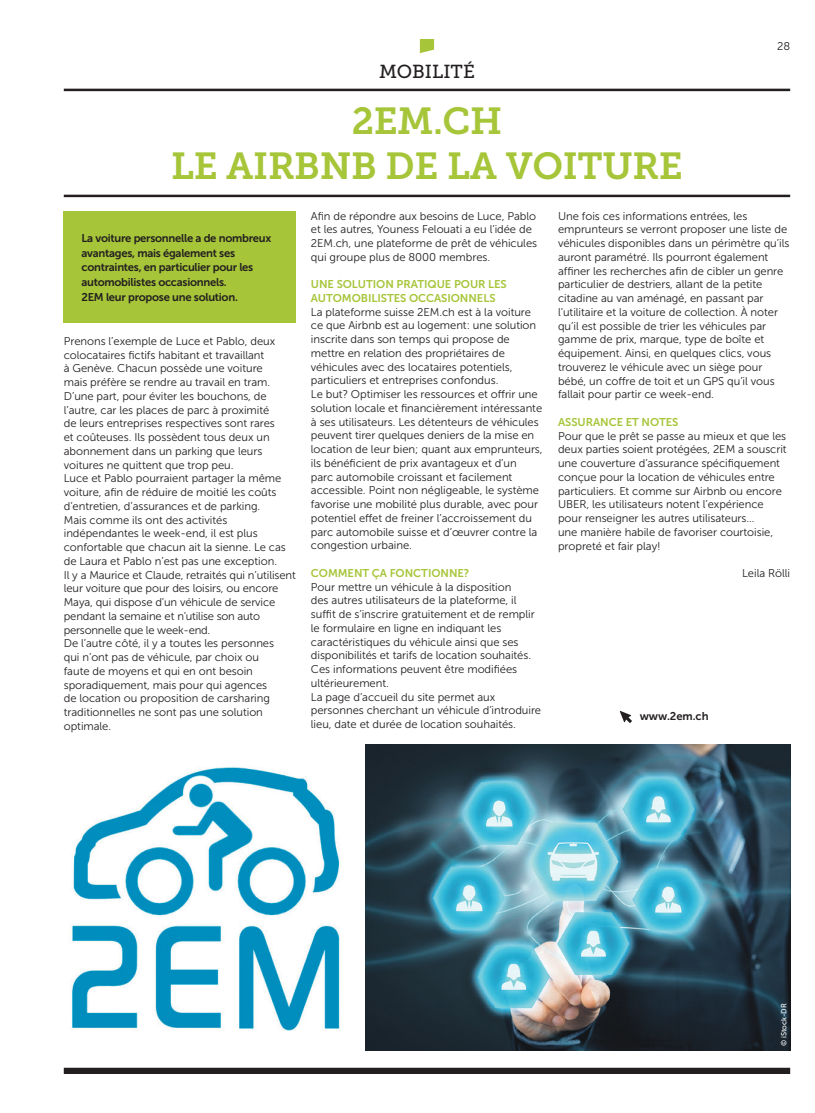
<style>
.page{position:relative;width:815px;height:1113px;background:#fff}
.page>*{position:absolute;margin:0;border:0;box-sizing:border-box;transform-origin:0 0}
.t1{font:37.5px/45px "Museo Slab 700";letter-spacing:-.01em;color:#a6c539;text-align:center}
.t2{font:18.75px "Museo Slab 500";color:#231f20}
.t3{font:11.25px/13.8px "Museo Sans 300";letter-spacing:-.005em;color:#231f20}
.t4{font:11.25px/14.8px "Museo Sans 700";letter-spacing:-.025em;color:#231f20}
.t5{font:7.5px "Museo Sans 500";color:#fff}
.s1{font-family:"Museo Sans 700";color:#a6c539}
</style>
<div class="page">
<svg style="left:620px;top:711px;width:12px;height:12px"></svg>
<div style="left:64px;top:211px;width:232px;height:111px;background:#a6c539"></div>
<hr style="left:64px;top:89px;width:726px;height:2px;background:#231f20">
<hr style="left:64px;top:195px;width:726px;height:2px;background:#231f20">
<div style="left:64px;top:1067px;width:726px;height:7px;background:#231f20"></div>
<svg style="left:420px;top:39px;width:14px;height:14px"></svg>
<img style="left:366px;top:744px;width:424px;height:306px">
<img style="left:71px;top:767px;width:269px;height:264px">
<p class="t2" style="left:379px;top:61px;width:97px">MOBILITÉ</p>
<p class="t1" style="left:171px;top:98px;width:513px">2EM.CH<br>LE AIRBNB DE LA VOITURE</p>
<p class="t3" style="left:777px;top:40px;width:15px">28</p>
<p class="t4" style="left:81px;top:231px;width:191px">La voiture personnelle a de nombreux avantages, mais également ses contraintes, en particulier pour les automobilistes occasionnels.<br>2EM leur propose une solution.</p>
<p class="t3" style="left:64px;top:334px;width:234px">Prenons l’exemple de Luce et Pablo, deux colocataires fictifs habitant et travaillant<br>à Genève. Chacun possède une voiture<br>mais préfère se rendre au travail en tram.<br>D’une part, pour éviter les bouchons, de l’autre, car les places de parc à proximité<br>de leurs entreprises respectives sont rares<br>et coûteuses. Ils possèdent tous deux un abonnement dans un parking que leurs voitures ne quittent que trop peu.<br>Luce et Pablo pourraient partager la même voiture, afin de réduire de moitié les coûts d’entretien, d’assurances et de parking.<br>Mais comme ils ont des activités indépendantes le week-end, il est plus confortable que chacun ait la sienne. Le cas de Laura et Pablo n’est pas une exception.<br>Il y a Maurice et Claude, retraités qui n’utilisent leur voiture que pour des loisirs, ou encore Maya, qui dispose d’un véhicule de service pendant la semaine et n’utilise son auto personnelle que le week-end.<br>De l’autre côté, il y a toutes les personnes<br>qui n’ont pas de véhicule, par choix ou<br>faute de moyens et qui en ont besoin sporadiquement, mais pour qui agences<br>de location ou proposition de carsharing traditionnelles ne sont pas une solution optimale.</p>
<p class="t3" style="left:311px;top:209px;width:228px">Afin de répondre aux besoins de Luce, Pablo et les autres, Youness Felouati a eu l’idée de 2EM.ch, une plateforme de prêt de véhicules qui groupe plus de 8000 membres.</p>
<p class="t3" style="left:311px;top:277px;width:233px"><span class="s1">UNE SOLUTION PRATIQUE POUR LES AUTOMOBILISTES OCCASIONNELS<br></span>La plateforme suisse 2EM.ch est à la voiture ce que Airbnb est au logement: une solution inscrite dans son temps qui propose de mettre en relation des propriétaires de véhicules avec des locataires potentiels, particuliers et entreprises confondus.<br>Le but? Optimiser les ressources et offrir une solution locale et financièrement intéressante à ses utilisateurs. Les détenteurs de véhicules peuvent tirer quelques deniers de la mise en location de leur bien; quant aux emprunteurs, ils bénéficient de prix avantageux et d’un<br>parc automobile croissant et facilement accessible. Point non négligeable, le système favorise une mobilité plus durable, avec pour potentiel effet de freiner l’accroissement du parc automobile suisse et d’œuvrer contre la congestion urbaine.</p>
<p class="t3" style="left:311px;top:566px;width:232px"><span class="s1">COMMENT ÇA FONCTIONNE?<br></span>Pour mettre un véhicule à la disposition<br>des autres utilisateurs de la plateforme, il suffit de s’inscrire gratuitement et de remplir le formulaire en ligne en indiquant les caractéristiques du véhicule ainsi que ses disponibilités et tarifs de location souhaités.<br>Ces informations peuvent être modifiées ultérieurement.<br>La page d’accueil du site permet aux personnes cherchant un véhicule d’introduire lieu, date et durée de location souhaités.</p>
<p class="t3" style="left:558px;top:209px;width:233px">Une fois ces informations entrées, les emprunteurs se verront proposer une liste de véhicules disponibles dans un périmètre qu’ils auront paramétré. Ils pourront également affiner les recherches afin de cibler un genre particulier de destriers, allant de la petite citadine au van aménagé, en passant par l’utilitaire et la voiture de collection. À noter qu’il est possible de trier les véhicules par gamme de prix, marque, type de boîte et équipement. Ainsi, en quelques clics, vous trouverez le véhicule avec un siège pour bébé, un coffre de toit et un GPS qu’il vous fallait pour partir ce week-end.</p>
<p class="t3" style="left:558px;top:415px;width:230px"><span class="s1">ASSURANCE ET NOTES<br></span>Pour que le prêt se passe au mieux et que les deux parties soient protégées, 2EM a souscrit une couverture d’assurance spécifiquement conçue pour la location de véhicules entre particuliers. Et comme sur Airbnb ou encore UBER, les utilisateurs notent l’expérience pour renseigner les autres utilisateurs…<br>une manière habile de favoriser courtoisie, propreté et fair play!</p>
<p class="t3" style="left:742px;top:566px;width:49px">Leila Rölli</p>
<p class="t4" style="left:640px;top:708px;width:70px">www.2em.ch</p>
<p class="t5" style="left:780px;top:1046px;width:45px;rotate:-90deg">© iStock-DR</p>
</div>
